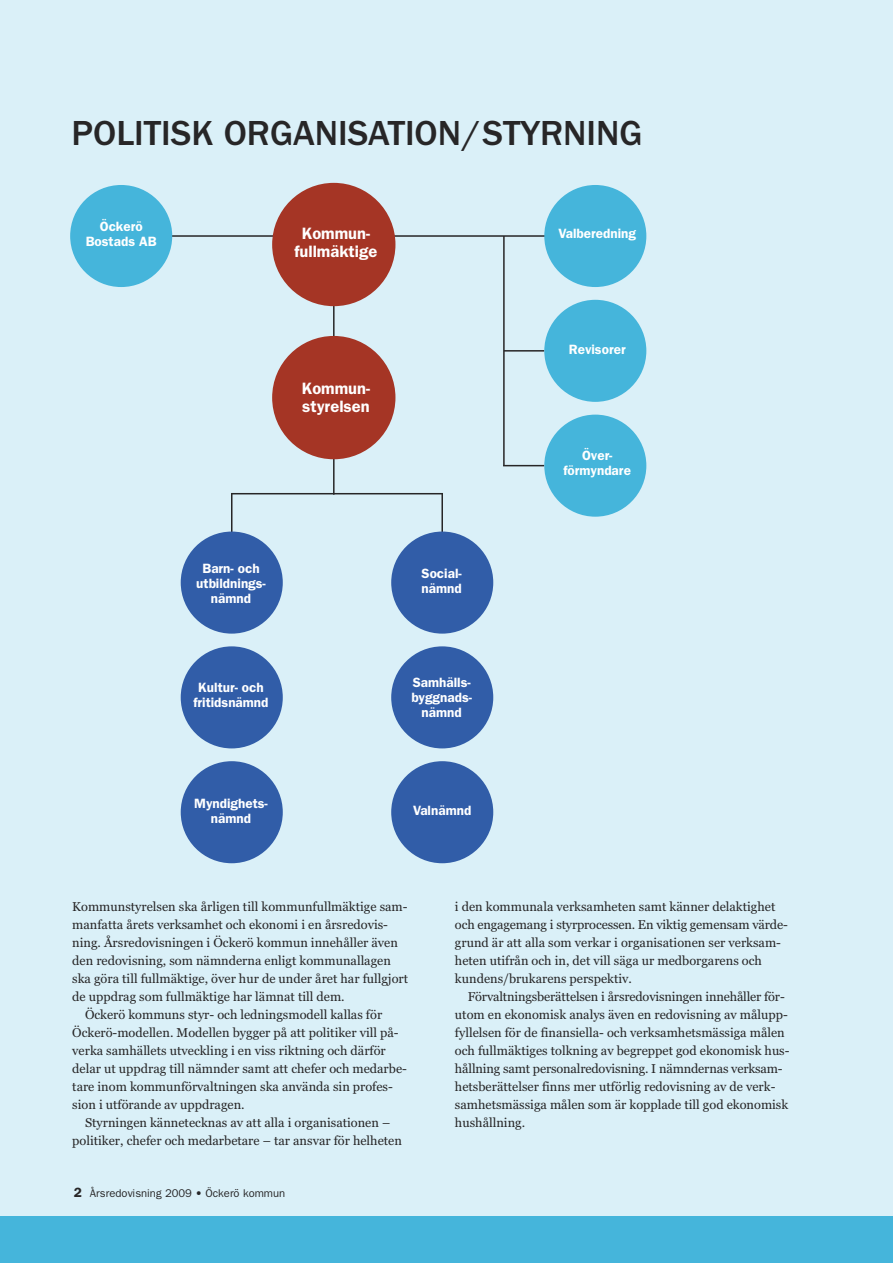
<style>
.page{position:relative;width:893px;height:1263px;background:#fff}
.page>*{position:absolute;margin:0;border:0;box-sizing:border-box;transform-origin:0 0}
.t1{font:500 36px "Franklin Gothic LT";color:#272627}
.t2{font:600 16.5px/18px "Franklin Gothic";color:#fff;text-align:center}
.t3{font:600 13.5px/15px "Franklin Gothic";color:#fff;text-align:center}
.t4{font:12.75px/18px "Georgia";color:#272627}
.t5{font:11.25px "Franklin Gothic";color:#272627}
.s1{font-weight:600;font-size:13.5px}
</style>
<div class="page">
<div style="left:0;top:0;width:893px;height:1216px;background:#daf0f8"></div>
<div style="left:0;top:1216px;width:893px;height:47px;background:#45b5db"></div>
<hr style="left:333px;top:302px;width:2px;height:193px;background:#272627">
<hr style="left:231px;top:494px;width:1px;height:47px;background:#272627">
<hr style="left:441px;top:493px;width:2px;height:46px;background:#272627">
<hr style="left:231px;top:493px;width:212px;height:1px;background:#272627">
<hr style="left:504px;top:350px;width:40px;height:2px;background:#272627">
<hr style="left:503px;top:465px;width:41px;height:1px;background:#272627">
<hr style="left:133px;top:235px;width:472px;height:2px;background:#272627">
<hr style="left:503px;top:236px;width:2px;height:230px;background:#272627">
<div style="left:544px;top:185px;width:102px;height:102px;background:#45b5db;border-radius:50%"></div>
<div style="left:70px;top:185px;width:102px;height:102px;background:#45b5db;border-radius:50%"></div>
<div style="left:544px;top:300px;width:102px;height:102px;background:#45b5db;border-radius:50%"></div>
<div style="left:544px;top:415px;width:102px;height:102px;background:#45b5db;border-radius:50%"></div>
<div style="left:272px;top:183px;width:123px;height:123px;background:#a53525;border-radius:50%"></div>
<div style="left:272px;top:336px;width:123px;height:123px;background:#a53525;border-radius:50%"></div>
<div style="left:181px;top:531px;width:102px;height:103px;background:#315da8;border-radius:50%"></div>
<div style="left:391px;top:531px;width:102px;height:103px;background:#315da8;border-radius:50%"></div>
<div style="left:181px;top:646px;width:102px;height:102px;background:#315da8;border-radius:50%"></div>
<div style="left:391px;top:646px;width:102px;height:102px;background:#315da8;border-radius:50%"></div>
<div style="left:181px;top:761px;width:102px;height:102px;background:#315da8;border-radius:50%"></div>
<div style="left:391px;top:761px;width:102px;height:102px;background:#315da8;border-radius:50%"></div>
<h1 class="t1" style="left:72px;top:121px;width:572px">POLITISK ORGANISATION/STYRNING</h1>
<p class="t3" style="left:86px;top:219px;width:72px">Öckerö<br>Bostads AB</p>
<p class="t2" style="left:295px;top:225px;width:84px">Kommun&shy;fullmäktige</p>
<p class="t2" style="left:302px;top:379px;width:70px;text-align:left">Kommun&shy;styrelsen</p>
<p class="t3" style="left:196px;top:561px;width:71px">Barn- och utbildnings&shy;nämnd</p>
<p class="t3" style="left:194px;top:680px;width:76px">Kultur- och fritidsnämnd</p>
<p class="t3" style="left:194px;top:796px;width:75px">Myndighets&shy;nämnd</p>
<p class="t3" style="left:422px;top:566px;width:42px;text-align:left">Social&shy;nämnd</p>
<p class="t3" style="left:411px;top:675px;width:62px">Samhälls&shy;byggnads&shy;nämnd</p>
<p class="t3" style="left:413px;top:803px;width:60px">Valnämnd</p>
<p class="t3" style="left:558px;top:226px;width:79px">Valberedning</p>
<p class="t3" style="left:569px;top:342px;width:58px">Revisorer</p>
<p class="t3" style="left:563px;top:448px;width:69px">Över&shy;förmyndare</p>
<p class="t4" style="left:72px;top:898px;width:337px">Kommunstyrelsen ska årligen till kommunfullmäktige sam-</p>
<p class="t4" style="left:72px;top:916px;width:317px">manfatta årets verksamhet och ekonomi i en årsredovis-</p>
<p class="t4" style="left:72px;top:934px;width:327px">ning. Årsredovisningen i Öckerö kommun innehåller även</p>
<p class="t4" style="left:72px;top:952px;width:320px">den redovisning, som nämnderna enligt kommunallagen</p>
<p class="t4" style="left:72px;top:970px;width:337px">ska göra till fullmäktige, över hur de under året har fullgjort</p>
<p class="t4" style="left:72px;top:988px;width:274px">de uppdrag som fullmäktige har lämnat till dem.</p>
<p class="t4" style="left:85px;top:1006px;width:299px">Öckerö kommuns styr- och ledningsmodell kallas för</p>
<p class="t4" style="left:72px;top:1024px;width:328px">Öckerö-modellen. Modellen bygger på att politiker vill på-</p>
<p class="t4" style="left:72px;top:1042px;width:315px">verka samhällets utveckling i en viss riktning och därför</p>
<p class="t4" style="left:72px;top:1060px;width:336px">delar ut uppdrag till nämnder samt att chefer och medarbe-</p>
<p class="t4" style="left:72px;top:1078px;width:322px">tare inom kommunförvaltningen ska använda sin profes-</p>
<p class="t4" style="left:72px;top:1096px;width:174px">sion i utförande av uppdragen.</p>
<p class="t4" style="left:85px;top:1114px;width:307px">Styrningen kännetecknas av att alla i organisationen –</p>
<p class="t4" style="left:72px;top:1132px;width:331px">politiker, chefer och medarbetare – tar ansvar för helheten</p>
<p class="t5" style="left:74px;top:1187px;width:213px"><span class="s1">2</span> Årsredovisning 2009 • Öckerö kommun</p>
<p class="t4" style="left:455px;top:898px;width:334px">i den kommunala verksamheten samt känner delaktighet och engagemang i styrprocessen. En viktig gemensam värde&shy;grund är att alla som verkar i organisationen ser verksam&shy;heten utifrån och in, det vill säga ur medborgarens och kundens/brukarens perspektiv.</p>
<p class="t4" style="left:455px;top:988px;width:336px;text-indent:13px">Förvaltningsberättelsen i årsredovisningen innehåller för&shy;utom en ekonomisk analys även en redovisning av målupp&shy;fyllelsen för de finansiella- och verksamhetsmässiga målen och fullmäktiges tolkning av begreppet god ekonomisk hus&shy;hållning samt personalredovisning. I nämndernas verksam&shy;hetsberättelser finns mer utförlig redovisning av de verk&shy;samhetsmässiga målen som är kopplade till god ekonomisk hushållning.</p>
</div>
